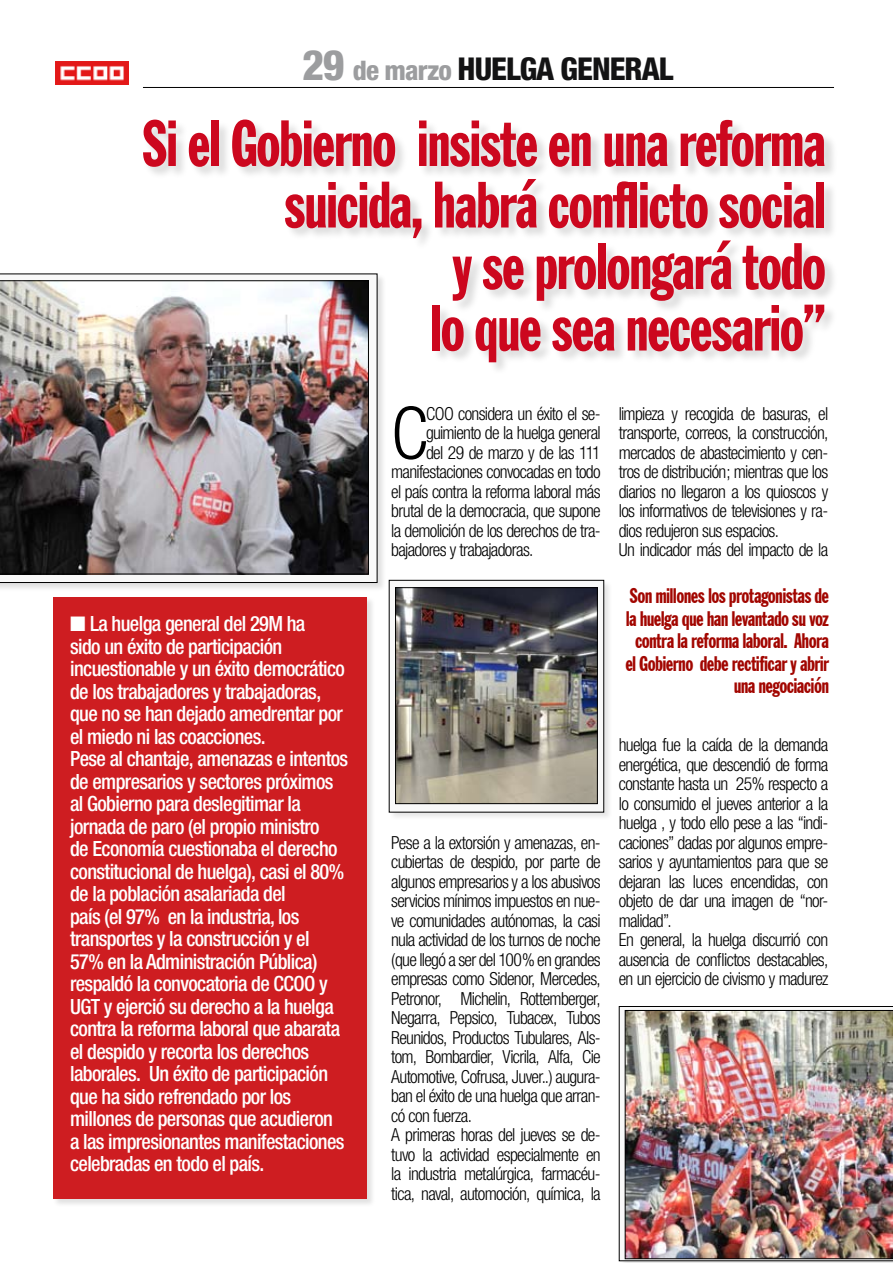
<style>
.page{position:relative;width:893px;height:1263px;background:#fff}
.page>*{position:absolute;margin:0;border:0;box-sizing:border-box;transform-origin:0 0}
.t1{font:300 condensed 72.6px "Helvetica Neue";color:#000}
.t2{font:extra-condensed 64.5px/61.5px "Franklin Gothic BT";letter-spacing:-.03em;color:#cc071e;text-align:right}
.t3{font:800 condensed 31.5px "Helvetica Neue";letter-spacing:-.03em;color:#131314}
.t4{font:500 condensed 21px/22.5px "Helvetica Neue";letter-spacing:-.03em;color:#fff}
.t5{font:extra-condensed 21px/22.5px "Franklin Gothic BT";letter-spacing:-.03em;color:#a20600;text-align:right}
.t6{font:300 condensed 18px/19.5px "Helvetica Neue";letter-spacing:-.04em;color:#000}
.s1{font-size:42px;color:#9c9d9f}
.s2{font-size:27px;color:#9c9d9f}
</style>
<div class="page">
<div style="left:617px;top:1004px;width:276px;height:259px;background:#000;opacity:.1"></div>
<svg style="left:619px;top:1006px;width:274px;height:255px"></svg>
<div style="left:0;top:272px;width:387px;height:320px;background:#000;opacity:.12"></div>
<svg style="left:0;top:274px;width:377px;height:309px"></svg>
<img style="left:0;top:281px;width:369px;height:293px">
<div style="left:141px;top:118px;width:698px;height:259px;background:#000;opacity:.15"></div>
<div style="left:52px;top:595px;width:325px;height:613px;background:#000;opacity:.12"></div>
<div style="left:53px;top:597px;width:314px;height:602px;background:#ce1d21"></div>
<img style="left:625px;top:1010px;width:268px;height:249px">
<img style="left:56px;top:61px;width:73px;height:24px">
<hr style="left:143px;top:87px;width:691px;height:1px;background:#000">
<div style="left:388px;top:579px;width:225px;height:243px;background:#000;opacity:.1"></div>
<div style="left:389px;top:580px;width:215px;height:232px;background:#f9f9f9"></div>
<img style="left:397px;top:590px;width:198px;height:212px">
<div style="left:395px;top:588px;width:202px;height:216px;border:1px solid #000"></div>
<h3 class="t3" style="left:302px;top:49px;width:373px"><span class="s1">29</span> <span class="s2">de marzo</span> HUELGA GENERAL</h3>
<h2 class="t2" style="left:142px;top:113px;width:686px">Si el Gobierno insiste en una reforma suicida, habrá conflicto social<br>y se prolongará todo<br>lo que sea necesario”</h2>
<p class="t4" style="left:70px;top:612px;width:280px">■ La huelga general del 29M ha<br>sido un éxito de participación incuestionable y un éxito democrático de los trabajadores y trabajadoras, que no se han dejado amedrentar por el miedo ni las coacciones.<br>Pese al chantaje, amenazas e intentos de empresarios y sectores próximos al Gobierno para deslegitimar la jornada de paro (el propio ministro<br>de Economía cuestionaba el derecho constitucional de huelga), casi el 80% de la población asalariada del<br>país (el 97% en la industria, los transportes y la construcción y el 57% en la Administración Pública) respaldó la convocatoria de CCOO y UGT y ejerció su derecho a la huelga contra la reforma laboral que abarata el despido y recorta los derechos laborales. Un éxito de participación que ha sido refrendado por los millones de personas que acudieron<br>a las impresionantes manifestaciones celebradas en todo el país.</p>
<h1 class="t1" style="left:391px;top:391px;width:38px">C</h1>
<p class="t6" style="left:426px;top:403px;width:176px">COO considera un éxito el se-</p>
<p class="t6" style="left:426px;top:423px;width:176px">guimiento de la huelga general</p>
<p class="t6" style="left:426px;top:442px;width:176px">del 29 de marzo y de las 111</p>
<p class="t6" style="left:391px;top:462px;width:211px">manifestaciones convocadas en todo</p>
<p class="t6" style="left:391px;top:481px;width:211px">el país contra la reforma laboral más</p>
<p class="t6" style="left:391px;top:501px;width:211px">brutal de la democracia, que supone</p>
<p class="t6" style="left:391px;top:520px;width:211px">la demolición de los derechos de tra-</p>
<p class="t6" style="left:391px;top:540px;width:144px">bajadores y trabajadoras.</p>
<p class="t6" style="left:391px;top:832px;width:211px">Pese a la extorsión y amenazas, en&shy;cubiertas de despido, por parte de algunos empresarios y a los abusivos servicios mínimos impuestos en nue&shy;ve comunidades autónomas, la casi nula actividad de los turnos de noche (que llegó a ser del 100% en grandes empresas como Sidenor, Mercedes, Petronor, Michelin, Rottemberger, Negarra, Pepsico, Tubacex, Tubos Reunidos, Productos Tubulares, Als&shy;tom, Bombardier, Vicrila, Alfa, Cie Automotive, Cofrusa, Juver..) augura&shy;ban el éxito de una huelga que arran&shy;có con fuerza.<br>A primeras horas del jueves se de&shy;tuvo la actividad especialmente en la industria metalúrgica, farmacéu&shy;tica, naval, automoción, química, la</p>
<p class="t6" style="left:619px;top:403px;width:211px">limpieza y recogida de basuras, el transporte, correos, la construcción, mercados de abastecimiento y cen&shy;tros de distribución; mientras que los diarios no llegaron a los quioscos y los informativos de televisiones y ra&shy;dios redujeron sus espacios.<br>Un indicador más del impacto de la</p>
<p class="t5" style="left:625px;top:585px;width:205px">Son millones los protagonistas de la huelga que han levantado su voz contra la reforma laboral. Ahora el Gobierno debe rectificar y abrir una negociación</p>
<p class="t6" style="left:619px;top:735px;width:211px">huelga fue la caída de la demanda energética, que descendió de forma constante hasta un 25% respecto a lo consumido el jueves anterior a la huelga , y todo ello pese a las “indi&shy;caciones” dadas por algunos empre&shy;sarios y ayuntamientos para que se dejaran las luces encendidas, con objeto de dar una imagen de “nor&shy;malidad”.<br>En general, la huelga discurrió con ausencia de conflictos destacables, en un ejercicio de civismo y madurez</p>
</div>
